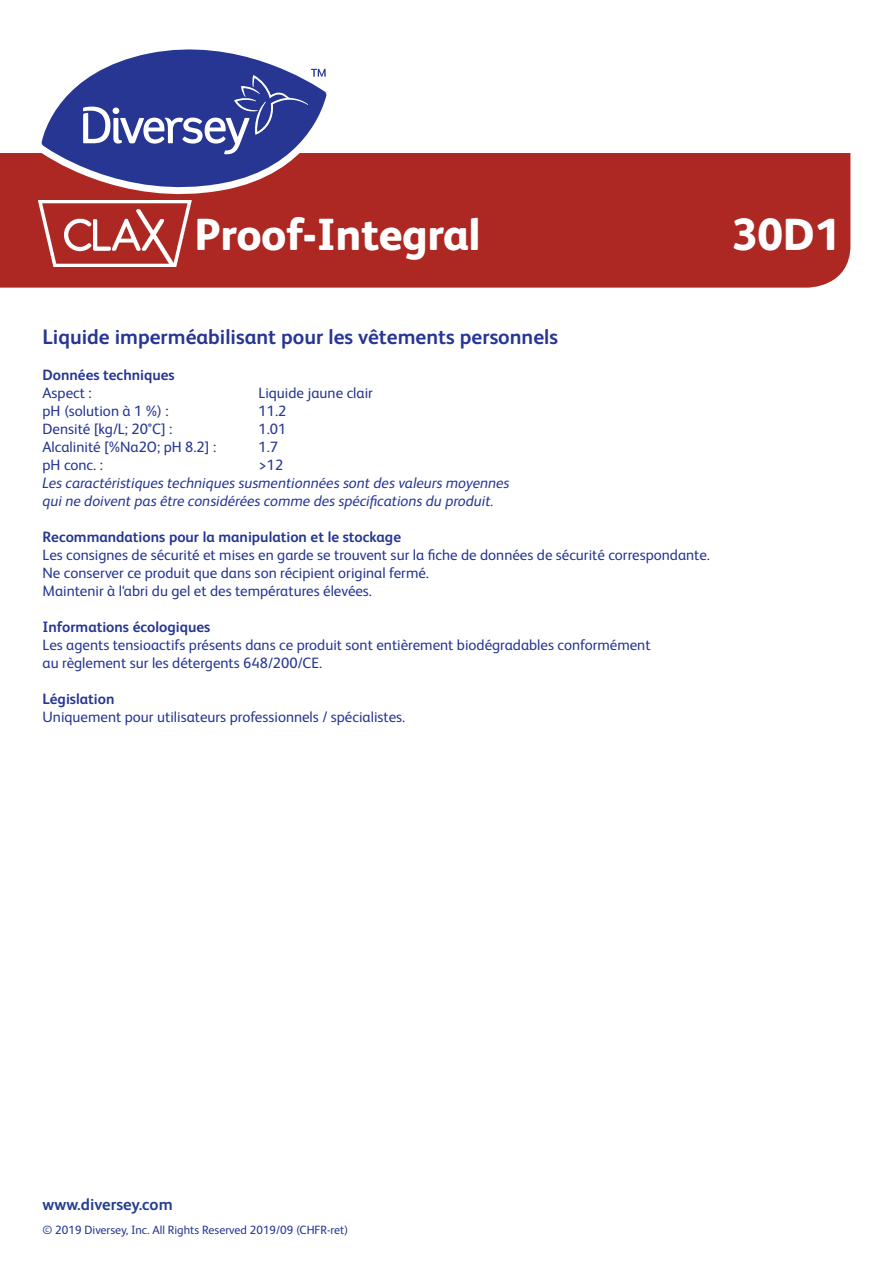
<style>
.page{position:relative;width:893px;height:1263px;background:#fff}
.page>*{position:absolute;margin:0;border:0;box-sizing:border-box;transform-origin:0 0}
.t1{font:800 45px "FS Albert Pro";letter-spacing:-.01em;color:#fff}
.t2{font:700 21px "FS Albert Pro";color:#263692}
.t3{font:700 16.5px "FS Albert Pro";color:#253f8e}
.t4{font:15px/18px "FS Albert Pro";color:#263692}
.t5{font:italic 15px/18px "FS Albert Pro";color:#263692}
.t6{font:700 15px "FS Albert Pro";color:#263692}
.t7{font:12px "FS Albert Pro";color:#263692}
</style>
<div class="page">
<div style="left:0;top:153px;width:850px;height:135px;background:#ad2823"></div>
<svg style="left:34px;top:49px;width:305px;height:165px"></svg>
<svg style="left:83px;top:69px;width:243px;height:86px"></svg>
<img style="left:39px;top:201px;width:152px;height:65px">
<h1 class="t1" style="left:195px;top:200px;width:288px">Proof-Integral</h1>
<h1 class="t1" style="left:732px;top:200px;width:109px">30D1</h1>
<h2 class="t2" style="left:43px;top:322px;width:517px">Liquide imperméabilisant pour les vêtements personnels</h2>
<p class="t6" style="left:43px;top:364px;width:134px">Données techniques</p>
<p class="t4" style="left:43px;top:382px;width:51px">Aspect :</p>
<p class="t4" style="left:259px;top:382px;width:116px">Liquide jaune clair</p>
<p class="t4" style="left:43px;top:400px;width:128px">pH (solution à 1 %) :</p>
<p class="t4" style="left:259px;top:400px;width:29px">11.2</p>
<p class="t4" style="left:43px;top:418px;width:131px">Densité [kg/L; 20°C] :</p>
<p class="t4" style="left:259px;top:418px;width:29px">1.01</p>
<p class="t4" style="left:43px;top:436px;width:175px">Alcalinité [%Na2O; pH 8.2] :</p>
<p class="t4" style="left:259px;top:436px;width:21px">1.7</p>
<p class="t4" style="left:43px;top:454px;width:62px">pH conc. :</p>
<p class="t4" style="left:259px;top:454px;width:26px">&gt;12</p>
<p class="t5" style="left:43px;top:473px;width:468px">Les caractéristiques techniques susmentionnées sont des valeurs moyennes qui ne doivent pas être considérées comme des spécifications du produit.</p>
<p class="t6" style="left:43px;top:526px;width:360px">Recommandations pour la manipulation et le stockage</p>
<p class="t4" style="left:43px;top:544px;width:669px">Les consignes de sécurité et mises en garde se trouvent sur la fiche de données de sécurité correspondante.<br>Ne conserver ce produit que dans son récipient original fermé.<br>Maintenir à l‘abri du gel et des températures élevées.</p>
<p class="t6" style="left:43px;top:616px;width:169px">Informations écologiques</p>
<p class="t4" style="left:43px;top:634px;width:610px">Les agents tensioactifs présents dans ce produit sont entièrement biodégradables conformément au règlement sur les détergents 648/200/CE.</p>
<p class="t6" style="left:43px;top:688px;width:73px">Législation</p>
<p class="t4" style="left:43px;top:706px;width:364px">Uniquement pour utilisateurs professionnels / spécialistes.</p>
<p class="t3" style="left:43px;top:1193px;width:132px">www.diversey.com</p>
<p class="t7" style="left:43px;top:1221px;width:307px">© 2019 Diversey, Inc. All Rights Reserved 2019/09 (CHFR-ret)</p>
</div>
